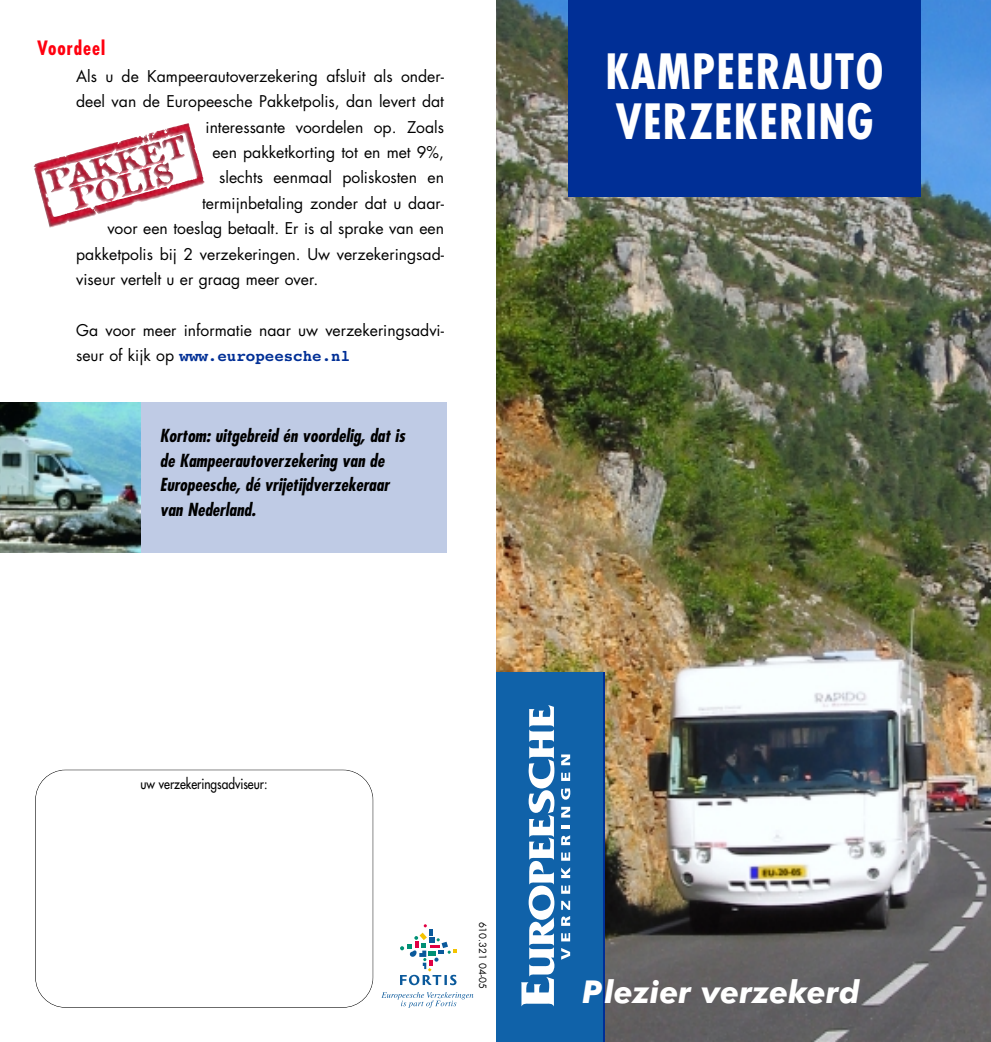
<style>
.page{position:relative;width:991px;height:1042px;background:#fff}
.page>*{position:absolute;margin:0;border:0;box-sizing:border-box;transform-origin:0 0}
.t1{font:700 condensed 47.25px/49px "Futura";letter-spacing:.025em;color:#fff}
.t2{font:italic 700 31.5px "Futura BT";color:#fff}
.t3{font:700 condensed 19.25px "Futura";letter-spacing:.05em;color:#ff000f}
.t4{font:italic 700 condensed 17.5px/24.5px "Futura";color:#000}
.t5{font:15.75px "Futura";color:#000}
.t6{font:700 15.75px "Courier 10 Pitch BT";color:#002f96}
.t7{font:14px "Futura";color:#000;scale:.85 1}
.t8{font:9.62px "Futura";color:#000}
.s1{font-family:"Futura";font-weight:400;color:#000}
</style>
<div class="page">
<div style="left:0;top:402px;width:446px;height:150px;background:#bfcbe5"></div>
<img style="left:496px;top:0;width:494px;height:1041px">
<div style="left:568px;top:0;width:352px;height:197px;background:#002f96"></div>
<div style="left:496px;top:672px;width:107px;height:369px;background:#1062a9"></div>
<svg style="left:521px;top:705px;width:33px;height:301px"></svg>
<svg style="left:561px;top:948px;width:9px;height:11px"></svg>
<svg style="left:561px;top:933px;width:9px;height:8px"></svg>
<svg style="left:561px;top:916px;width:9px;height:9px"></svg>
<svg style="left:561px;top:900px;width:9px;height:9px"></svg>
<svg style="left:561px;top:885px;width:9px;height:8px"></svg>
<svg style="left:561px;top:867px;width:9px;height:10px"></svg>
<svg style="left:561px;top:852px;width:9px;height:8px"></svg>
<svg style="left:561px;top:835px;width:9px;height:10px"></svg>
<svg style="left:561px;top:825px;width:9px;height:3px"></svg>
<svg style="left:561px;top:806px;width:9px;height:11px"></svg>
<svg style="left:561px;top:788px;width:9px;height:11px"></svg>
<svg style="left:561px;top:772px;width:9px;height:8px"></svg>
<svg style="left:561px;top:754px;width:9px;height:11px"></svg>
<div style="left:35px;top:769px;width:338px;height:238px;border:1px solid #000;border-radius:30px"></div>
<svg style="left:33px;top:123px;width:172px;height:105px"></svg>
<img style="left:116px;top:135px;width:69px;height:56px">
<img style="left:0;top:403px;width:140px;height:149px">
<svg style="left:381px;top:992px;width:92px;height:15px"></svg>
<svg style="left:400px;top:924px;width:56px;height:61px"></svg>
<p class="t3" style="left:37px;top:40px;width:70px">Voordeel</p>
<p class="t5" style="left:76px;top:69px;width:369px">Als u de Kampeerautoverzekering afsluit als onder-</p>
<p class="t5" style="left:76px;top:94px;width:369px">deel van de Europeesche Pakketpolis, dan levert dat</p>
<p class="t5" style="left:205px;top:119px;width:240px">interessante voordelen op. Zoals</p>
<p class="t5" style="left:212px;top:145px;width:233px">een pakketkorting tot en met 9%,</p>
<p class="t5" style="left:219px;top:170px;width:226px">slechts eenmaal poliskosten en</p>
<p class="t5" style="left:202px;top:196px;width:243px">termijnbetaling zonder dat u daar-</p>
<p class="t5" style="left:107px;top:221px;width:338px">voor een toeslag betaalt. Er is al sprake van een</p>
<p class="t5" style="left:76px;top:246px;width:369px">pakketpolis bij 2 verzekeringen. Uw verzekeringsad-</p>
<p class="t5" style="left:76px;top:272px;width:244px">viseur vertelt u er graag meer over.</p>
<p class="t5" style="left:76px;top:322px;width:369px">Ga voor meer informatie naar uw verzekeringsadvi-</p>
<p class="t6" style="left:76px;top:346px;width:275px"><span class="s1">seur of kijk op</span> www.europeesche.nl</p>
<p class="t4" style="left:160px;top:425px;width:247px">Kortom: uitgebreid én voordelig, dat is de Kampeerautoverzekering van de<br>Europeesche, dé vrijetijdverzekeraar van Nederland.</p>
<h1 class="t1" style="left:605px;top:52px;width:279px">KAMPEERAUTO<br>VERZEKERING</h1>
<p class="t7" style="left:140px;top:777px;width:151px">uw verzekeringsadviseur:</p>
<p class="t8" style="left:487px;top:921px;width:69px;rotate:90deg">610.321 04-05</p>
<h2 class="t2" style="left:582px;top:980px;width:279px">Plezier verzekerd</h2>
</div>
